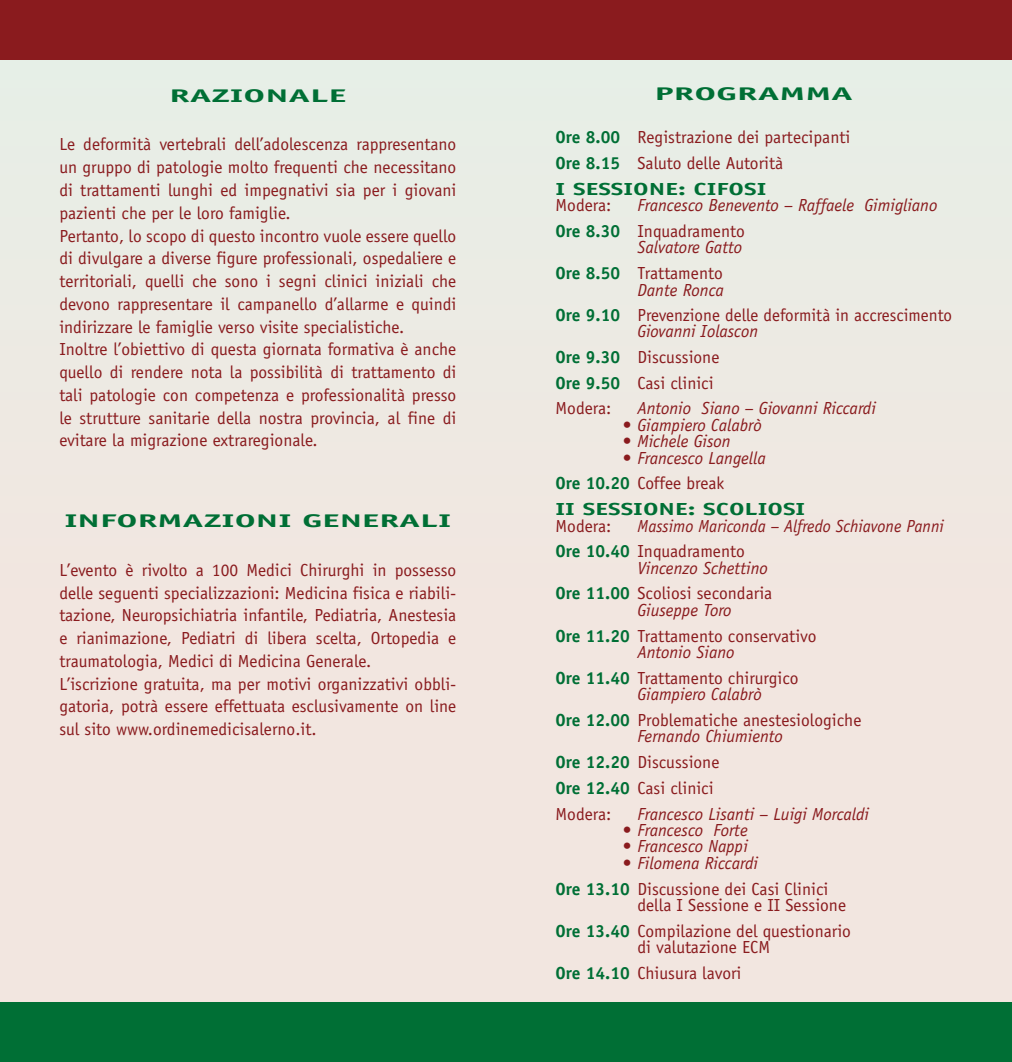
<style>
.page{position:relative;width:1012px;height:1062px;background:#f0e7e1}
.page>*{position:absolute;margin:0;border:0;box-sizing:border-box;transform-origin:0 0}
.t1{font:700 18.38px "Officina Sans";color:#006f35;scale:1.94 1}
.t2{font:700 18.38px "Officina Sans";color:#006f35;scale:2 1}
.t3{font:17.5px/22.8px "Officina Sans";color:#8a1b1e}
.t4{font:italic 17.5px/25.7px "Officina Sans";color:#8a1b1e}
.t5{font:italic 17.5px/25.7px "Officina Sans";color:#8a1b1e;scale:.96 1}
.t6{font:700 17.5px/25.7px "Officina Sans";color:#006f35}
.s1{font-weight:700;color:#006f35}
.s2{font-weight:700;font-style:normal;color:#006f35}
.s3{font-style:normal}
.s4{font-style:italic}
.s5{font-weight:400;color:#8a1b1e}
.s6{font-weight:400;font-style:italic;color:#8a1b1e}
</style>
<div class="page">
<div style="left:0;top:0;width:1012px;height:60px;background:#8a1b1e"></div>
<div style="left:0;top:1002px;width:1012px;height:60px;background:#006f35"></div>
<p class="t2" style="left:169px;top:84px;width:90px">RAZIONALE</p>
<p class="t3" style="left:59px;top:133px;width:399px">Le deformità vertebrali dell’adolescenza rappresentano un gruppo di patologie molto frequenti che necessitano di trattamenti lunghi ed impegnativi sia per i giovani pazienti che per le loro famiglie.<br>Pertanto, lo scopo di questo incontro vuole essere quello di divulgare a diverse figure professionali, ospedaliere e territoriali, quelli che sono i segni clinici iniziali che devono rappresentare il campanello d’allarme e quindi indirizzare le famiglie verso visite specialistiche.<br>Inoltre l’obiettivo di questa giornata formativa è anche quello di rendere nota la possibilità di trattamento di tali patologie con competenza e professionalità presso le strutture sanitarie della nostra provincia, al fine di evitare la migrazione extraregionale.</p>
<p class="t1" style="left:64px;top:509px;width:201px">INFORMAZIONI GENERALI</p>
<p class="t3" style="left:59px;top:558px;width:399px">L’evento è rivolto a 100 Medici Chirurghi in possesso delle seguenti specializzazioni: Medicina fisica e riabili&shy;tazione, Neuropsichiatria infantile, Pediatria, Anestesia e rianimazione, Pediatri di libera scelta, Ortopedia e traumatologia, Medici di Medicina Generale.<br>L’iscrizione gratuita, ma per motivi organizzativi obbli&shy;gatoria, potrà essere effettuata esclusivamente on line sul sito www.ordinemedicisalerno.it.</p>
<p class="t2" style="left:655px;top:82px;width:101px">PROGRAMMA</p>
<p class="t3" style="left:556px;top:125px;width:296px;line-height:25.7px"><span class="s1">Ore 8.00</span> Registrazione dei partecipanti<br><span class="s1">Ore 8.15</span> Saluto delle Autorità<br><span class="s1">I SESSIONE: CIFOSI</span></p>
<p class="t3" style="left:556px;top:194px;width:57px">Modera:</p>
<p class="t4" style="left:556px;top:192px;width:383px;text-indent:82px">Francesco Benevento – Raffaele Gimigliano<br><span class="s2">Ore 8.30</span> <span class="s3">Inquadramento</span></p>
<p class="t4" style="left:556px;top:235px;width:188px;text-indent:82px">Salvatore Gatto<br><span class="s2">Ore 8.50</span> <span class="s3">Trattamento</span></p>
<p class="t3" style="left:556px;top:277px;width:398px;line-height:25.7px;text-indent:82px"><span class="s4">Dante Ronca<br></span><span class="s1">Ore 9.10</span> Prevenzione delle deformità in accrescimento</p>
<p class="t3" style="left:556px;top:318px;width:204px;line-height:25.7px;text-indent:82px"><span class="s4">Giovanni Iolascon<br></span><span class="s1">Ore 9.30</span> Discussione<br><span class="s1">Ore 9.50</span> Casi clinici<br>Modera:</p>
<p class="t4" style="left:637px;top:396px;width:240px">Antonio Siano – Giovanni Riccardi</p>
<p class="t4" style="left:623px;top:412px;width:140px"><span class="s3">•</span> Giampiero Calabrò</p>
<p class="t4" style="left:623px;top:428px;width:109px"><span class="s3">•</span> Michele Gison</p>
<p class="t6" style="left:556px;top:444px;width:251px;text-indent:67px"><span class="s5">•</span> <span class="s6">Francesco Langella<br></span>Ore 10.20 <span class="s5">Coffee break<br></span>II SESSIONE: SCOLIOSI</p>
<p class="t3" style="left:556px;top:514px;width:57px">Modera:</p>
<p class="t5" style="left:556px;top:513px;width:406px;text-indent:82px">Massimo Mariconda – Alfredo Schiavone Panni<br><span class="s2">Ore 10.40</span> <span class="s3">Inquadramento</span></p>
<p class="t3" style="left:556px;top:555px;width:218px;line-height:25.7px;text-align:right"><span class="s4">Vincenzo Schettino<br></span><span class="s1">Ore 11.00</span> Scoliosi secondaria</p>
<p class="t3" style="left:556px;top:597px;width:262px;line-height:25.7px;text-align:center"><span class="s4">Giuseppe Toro<br></span><span class="s1">Ore 11.20</span> Trattamento conservativo</p>
<p class="t3" style="left:556px;top:639px;width:245px;line-height:25.7px;text-indent:82px"><span class="s4">Antonio Siano<br></span><span class="s1">Ore 11.40</span> Trattamento chirurgico</p>
<p class="t3" style="left:556px;top:681px;width:307px;line-height:25.7px;text-indent:82px"><span class="s4">Giampiero Calabrò<br></span><span class="s1">Ore 12.00</span> Problematiche anestesiologiche</p>
<p class="t3" style="left:556px;top:723px;width:229px;line-height:25.7px;text-indent:82px"><span class="s4">Fernando Chiumiento<br></span><span class="s1">Ore 12.20</span> Discussione<br><span class="s1">Ore 12.40</span> Casi clinici<br>Modera:</p>
<p class="t4" style="left:637px;top:801px;width:233px">Francesco Lisanti – Luigi Morcaldi</p>
<p class="t4" style="left:623px;top:817px;width:126px"><span class="s3">•</span> Francesco Forte</p>
<p class="t4" style="left:623px;top:833px;width:126px"><span class="s3">•</span> Francesco Nappi</p>
<p class="t3" style="left:556px;top:850px;width:274px;line-height:25.7px;text-align:center">• <span class="s4">Filomena Riccardi<br></span><span class="s1">Ore 13.10</span> Discussione dei Casi Clinici</p>
<p class="t3" style="left:556px;top:892px;width:297px;line-height:25.7px;text-align:right">della I Sessione e II Sessione<br><span class="s1">Ore 13.40</span> Compilazione del questionario</p>
<p class="t3" style="left:556px;top:934px;width:216px;line-height:25.7px;text-indent:82px">di valutazione ECM<br><span class="s1">Ore 14.10</span> Chiusura lavori</p>
</div>
